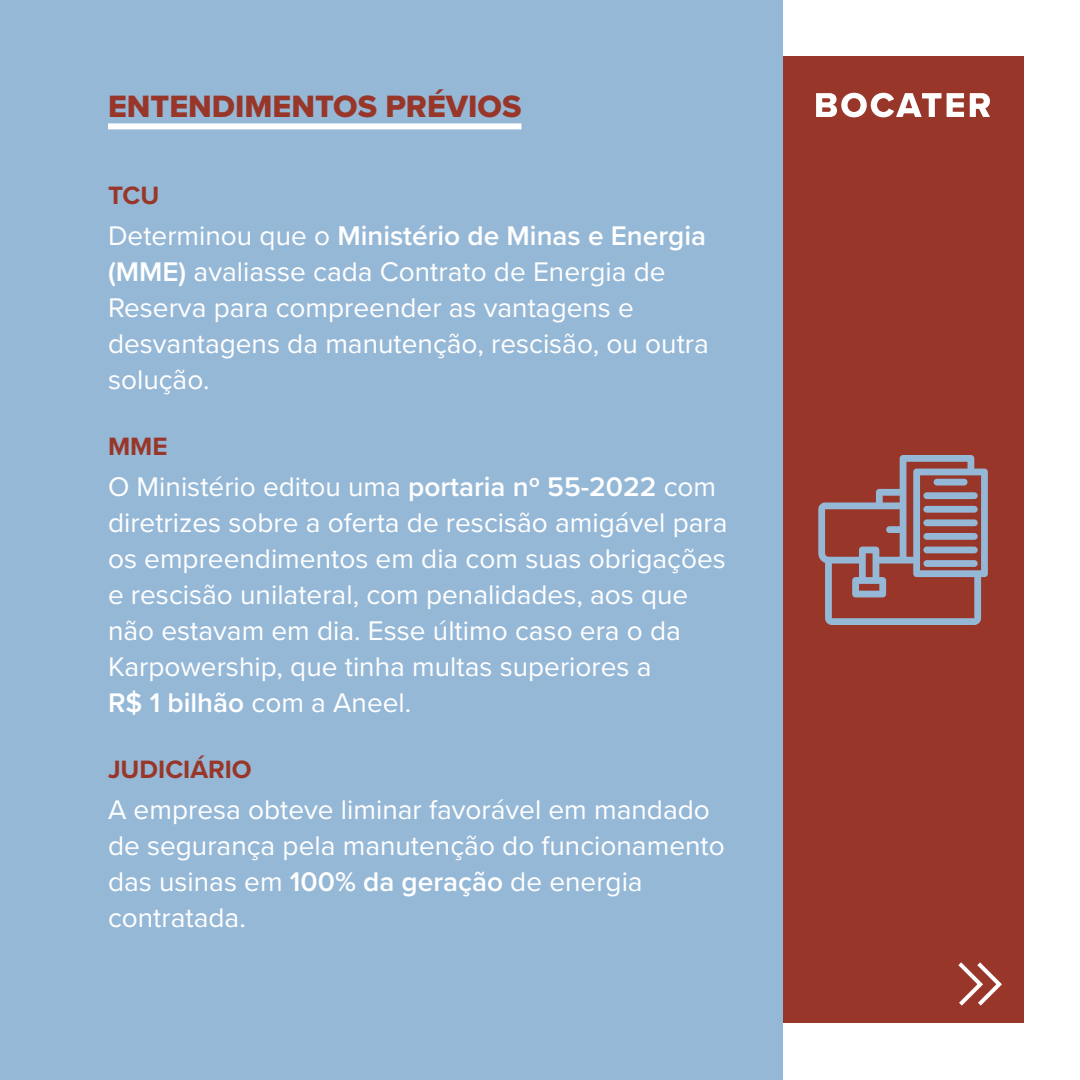
<style>
.page{position:relative;width:1080px;height:1080px;background:#fff}
.page>*{position:absolute;margin:0;border:0;box-sizing:border-box;transform-origin:0 0}
.t1{font:32px "Proxima Nova Extrabld";color:#983729}
.t2{font:28px/36px "Proxima Nova";color:#fff}
.t3{font:700 26px "Proxima Nova";color:#983729}
.s1{font-weight:600}
</style>
<div class="page">
<div style="left:50px;top:57px;width:973px;height:966px;background:#983729"></div>
<div style="left:0;top:0;width:783px;height:1080px;background:#96b8d7"></div>
<svg style="left:958px;top:962px;width:44px;height:44px"></svg>
<div style="left:108px;top:123px;width:413px;height:6px;background:#fff"></div>
<svg style="left:816px;top:93px;width:174px;height:24px"></svg>
<svg style="left:818px;top:455px;width:170px;height:170px"></svg>
<div style="left:934px;top:479px;width:34px;height:7px;background:#96b8d7;border-radius:3px"></div>
<div style="left:923px;top:492px;width:55px;height:7px;background:#96b8d7;border-radius:3px"></div>
<div style="left:923px;top:506px;width:55px;height:7px;background:#96b8d7;border-radius:3px"></div>
<div style="left:923px;top:519px;width:55px;height:7px;background:#96b8d7;border-radius:3px"></div>
<div style="left:923px;top:533px;width:55px;height:7px;background:#96b8d7;border-radius:3px"></div>
<div style="left:923px;top:547px;width:55px;height:6px;background:#96b8d7;border-radius:3px"></div>
<div style="left:923px;top:560px;width:55px;height:7px;background:#96b8d7;border-radius:3px"></div>
<p class="t1" style="left:108px;top:83px;width:415px">ENTENDIMENTOS PRÉVIOS</p>
<p class="t3" style="left:108px;top:176px;width:53px">TCU</p>
<p class="t2" style="left:108px;top:216px;width:602px">Determinou que o <span class="s1">Ministério de Minas e Energia (MME)</span> avaliasse cada Contrato de Energia de Reserva para compreender as vantagens e desvantagens da manutenção, rescisão, ou outra solução.</p>
<p class="t3" style="left:108px;top:427px;width:61px">MME</p>
<p class="t2" style="left:108px;top:467px;width:621px">O Ministério editou uma <span class="s1">portaria nº 55-2022</span> com diretrizes sobre a oferta de rescisão amigável para os empreendimentos em dia com suas obrigações e rescisão unilateral, com penalidades, aos que não estavam em dia. Esse último caso era o da Karpowership, que tinha multas superiores a</p>
<p class="t2" style="left:108px;top:683px;width:305px"><span class="s1">R$ 1 bilhão</span> com a Aneel.</p>
<p class="t3" style="left:108px;top:750px;width:145px">JUDICIÁRIO</p>
<p class="t2" style="left:108px;top:790px;width:618px">A empresa obteve liminar favorável em mandado de segurança pela manutenção do funcionamento das usinas em <span class="s1">100% da geração</span> de energia contratada.</p>
</div>
